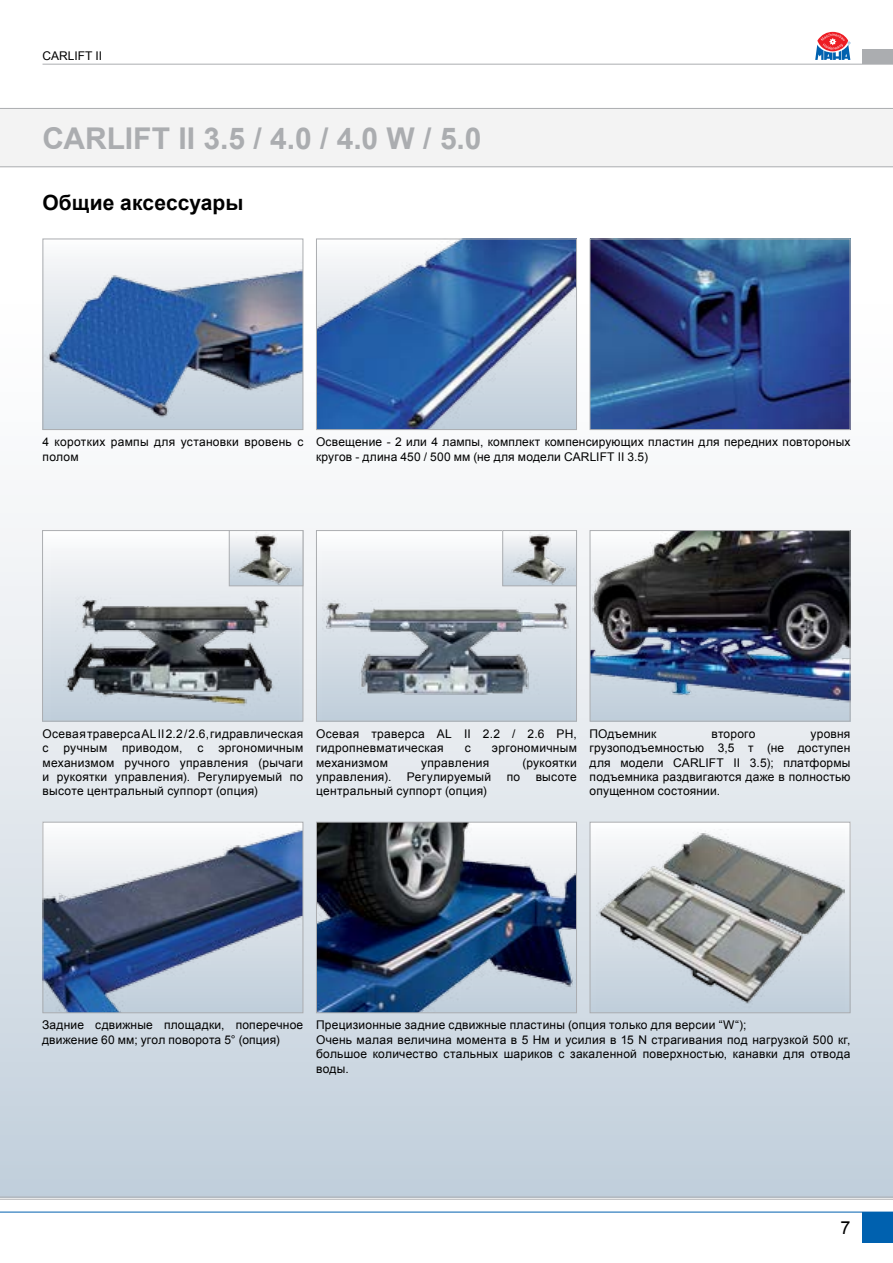
<style>
.page{position:relative;width:893px;height:1263px;background:#fff}
.page>*{position:absolute;margin:0;border:0;box-sizing:border-box;transform-origin:0 0}
.t1{font:700 30px "Arial";color:#abadb0}
.t2{font:700 21px "Arial";letter-spacing:.005em;color:#000}
.t3{font:18px "Arial";color:#000}
.t4{font:12px/14.4px "Arial";letter-spacing:.02em;color:#000}
.t5{font:12px "Arial";color:#000}
</style>
<div class="page">
<div style="left:862px;top:1212px;width:31px;height:31px;background:#0061af"></div>
<svg style="left:815px;top:32px;width:35px;height:28px"></svg>
<hr style="left:43px;top:64px;width:850px;height:1px;background:#abadb0">
<div style="left:862px;top:49px;width:31px;height:15px;background:#abadb0"></div>
<div style="left:0;top:108px;width:893px;height:59px;background:#f3f3f3"></div>
<hr style="left:0;top:108px;width:893px;height:1px;background:#abadb0">
<hr style="left:0;top:166px;width:893px;height:1px;background:#abadb0">
<div style="left:0;top:264px;width:893px;height:933px;background:linear-gradient(to bottom,#fff,#c5d1dd)"></div>
<hr style="left:0;top:1197px;width:893px;height:1px;background:#abadb0">
<hr style="left:0;top:1199px;width:893px;height:1px;background:#abadb0">
<hr style="left:0;top:1212px;width:893px;height:1px;background:#0061af">
<img style="left:592px;top:241px;width:256px;height:187px">
<div style="left:590px;top:239px;width:260px;height:191px;border:1px solid #abadb0"></div>
<img style="left:45px;top:259px;width:256px;height:169px">
<div style="left:43px;top:239px;width:260px;height:191px;border:1px solid #abadb0"></div>
<img style="left:318px;top:241px;width:257px;height:187px">
<div style="left:316px;top:239px;width:261px;height:191px;border:1px solid #abadb0"></div>
<img style="left:592px;top:532px;width:256px;height:187px">
<div style="left:590px;top:530px;width:260px;height:191px;border:1px solid #abadb0"></div>
<div style="left:43px;top:531px;width:260px;height:190px;background:linear-gradient(to bottom,#fcfbfc,#c0ceda)"></div>
<img style="left:51px;top:548px;width:248px;height:171px">
<div style="left:42px;top:530px;width:261px;height:191px;border:1px solid #abadb0"></div>
<img style="left:231px;top:532px;width:70px;height:52px">
<div style="left:229px;top:530px;width:74px;height:56px;border:1px solid #abadb0"></div>
<div style="left:316px;top:531px;width:260px;height:190px;background:linear-gradient(to bottom,#fbfbfb,#bfcdda)"></div>
<img style="left:323px;top:551px;width:247px;height:168px">
<div style="left:316px;top:530px;width:261px;height:191px;border:1px solid #abadb0"></div>
<img style="left:504px;top:532px;width:71px;height:52px">
<div style="left:502px;top:530px;width:75px;height:56px;border:1px solid #abadb0"></div>
<img style="left:318px;top:824px;width:257px;height:187px">
<div style="left:316px;top:822px;width:261px;height:191px;border:1px solid #abadb0"></div>
<div style="left:590px;top:822px;width:260px;height:191px;background:linear-gradient(to bottom,#fbfafb,#bfcdd9)"></div>
<img style="left:597px;top:829px;width:247px;height:182px">
<div style="left:590px;top:822px;width:260px;height:191px;border:1px solid #abadb0"></div>
<img style="left:45px;top:824px;width:256px;height:187px">
<div style="left:43px;top:822px;width:260px;height:191px;border:1px solid #abadb0"></div>
<p class="t5" style="left:43px;top:48px;width:61px">CARLIFT II</p>
<h1 class="t1" style="left:43px;top:118px;width:440px">CARLIFT II 3.5 / 4.0 / 4.0 W / 5.0</h1>
<h2 class="t2" style="left:43px;top:189px;width:202px">Общие аксессуары</h2>
<p class="t4" style="left:43px;top:435px;width:262px">4 коротких рампы для установки вровень с полом</p>
<p class="t4" style="left:316px;top:435px;width:536px">Освещение - 2 или 4 лампы, комплект компенсирующих пластин для передних повтороных кругов - длина 450 / 500 мм (не для модели CARLIFT II 3.5)</p>
<p class="t4" style="left:42px;top:726px;width:262px;text-align:justify">ОсеваятраверсаALII2.2/2.6,гидравлическая с ручным приводом, с эргономичным механизмом ручного управления (рычаги и рукоятки управления). Регулируемый по высоте центральный суппорт (опция)</p>
<p class="t4" style="left:316px;top:726px;width:262px">Осевая траверса AL II 2.2 / 2.6 PH, гидропневматическая</p>
<p class="t4" style="left:465px;top:741px;width:7px">с</p>
<p class="t4" style="left:492px;top:741px;width:86px">эргономичным</p>
<p class="t4" style="left:316px;top:755px;width:73px">механизмом</p>
<p class="t4" style="left:421px;top:755px;width:70px">управления</p>
<p class="t4" style="left:522px;top:755px;width:56px">(рукоятки</p>
<p class="t4" style="left:316px;top:770px;width:77px">управления).</p>
<p class="t4" style="left:407px;top:770px;width:86px">Регулируемый</p>
<p class="t4" style="left:507px;top:770px;width:15px">по</p>
<p class="t4" style="left:536px;top:770px;width:43px">высоте</p>
<p class="t4" style="left:316px;top:784px;width:172px">центральный суппорт (опция)</p>
<p class="t4" style="left:590px;top:726px;width:68px">ПОдъемник</p>
<p class="t4" style="left:711px;top:726px;width:45px">второго</p>
<p class="t4" style="left:590px;top:726px;width:262px;text-align:justify;text-indent:221px">уровня грузоподъемностью 3,5 т (не доступен для модели CARLIFT II 3.5); платформы подъемника раздвигаются даже в полностью опущенном состоянии.</p>
<p class="t4" style="left:42px;top:1018px;width:263px">Задние сдвижные площадки, поперечное движение 60 мм; угол поворота 5° (опция)</p>
<p class="t4" style="left:316px;top:1018px;width:536px">Прецизионные задние сдвижные пластины (опция только для версии “W“);<br>Очень малая величина момента в 5 Нм и усилия в 15 N страгивания под нагрузкой 500 кг, большое количество стальных шариков с закаленной поверхностью, канавки для отвода воды.</p>
<h3 class="t3" style="left:840px;top:1215px;width:12px">7</h3>
</div>
